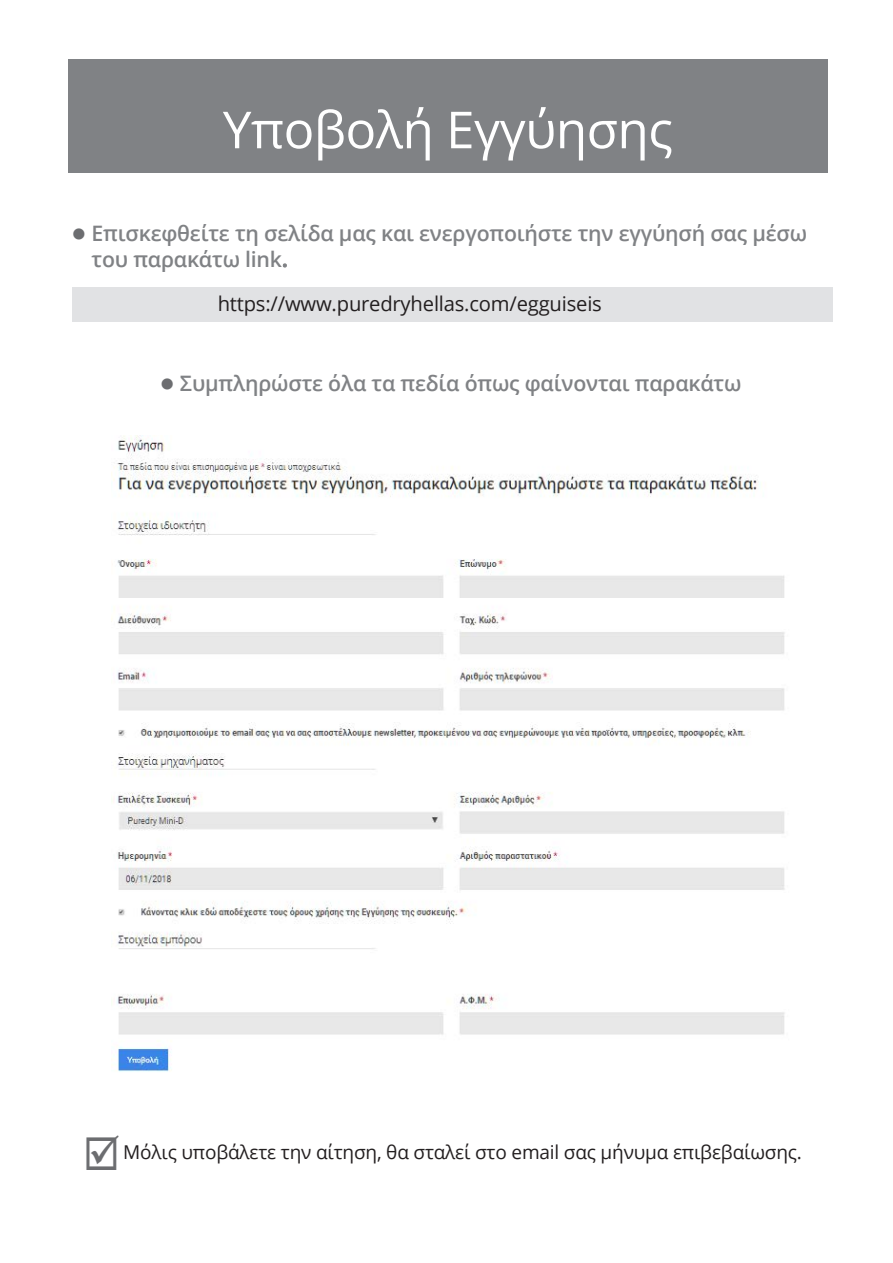
<style>
.page{position:relative;width:893px;height:1263px;background:#fff}
.page>*{position:absolute;margin:0;border:0;box-sizing:border-box;transform-origin:0 0}
.t1{font:51px "Open Sans";letter-spacing:-.01em;color:#fff}
.t2{font:600 21.3px/25.5px "Open Sans";letter-spacing:-.01em;color:#808285}
.t3{font:20.25px "Open Sans";letter-spacing:-.01em;color:#231f20}
.t4{font:19.05px "Open Sans";letter-spacing:-.01em;color:#231f20}
.s1{color:#6c6d70}
</style>
<div class="page">
<div style="left:68px;top:59px;width:760px;height:113px;background:#808285"></div>
<div style="left:72px;top:287px;width:760px;height:35px;background:#e1e2e4"></div>
<img style="left:112px;top:436px;width:673px;height:636px">
<h1 class="t1" style="left:223px;top:95px;width:451px">Υποβολή Εγγύησης</h1>
<p class="t2" style="left:92px;top:220px;width:717px;text-indent:-20px"><span class="s1">●</span> Επισκεφθείτε τη σελίδα μας και ενεργοποιήστε την εγγύησή σας μέσω του παρακάτω link.</p>
<p class="t3" style="left:218px;top:289px;width:386px">https://www.puredryhellas.com/egguiseis</p>
<p class="t2" style="left:160px;top:370px;width:583px"><span class="s1">●</span> Συμπληρώστε όλα τα πεδία όπως φαίνονται παρακάτω</p>
<p class="t4" style="left:83px;top:1139px;width:720px"><span class="s1">☑</span> Μόλις υποβάλετε την αίτηση, θα σταλεί στο email σας μήνυμα επιβεβαίωσης.</p>
</div>
